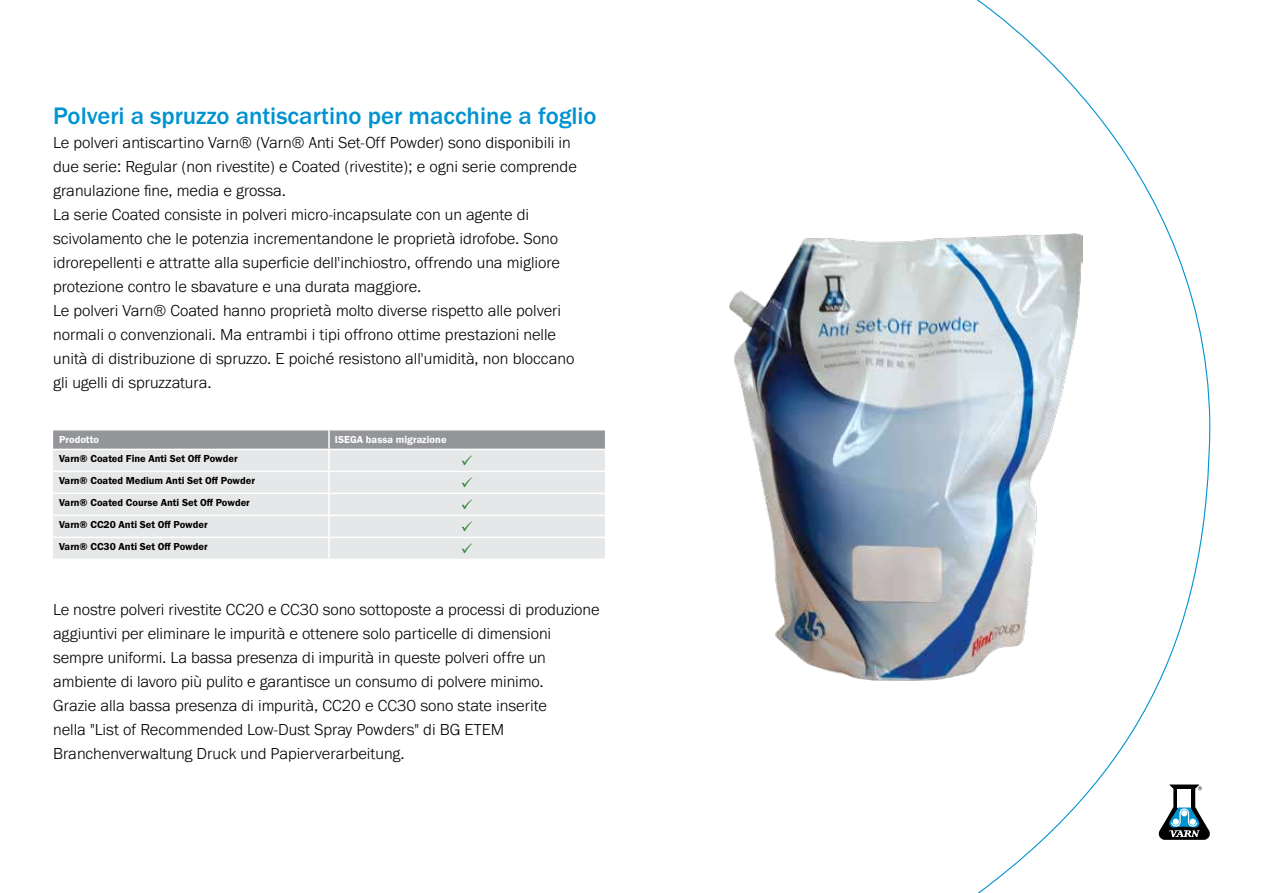
<style>
.page{position:relative;width:1263px;height:893px;background:#fff}
.page>*{position:absolute;margin:0;border:0;box-sizing:border-box;transform-origin:0 0}
.t1{font:500 24.75px "Franklin Gothic URW";color:#0093d0}
.t2{font:300 16.5px/24px "Franklin Gothic URW";color:#000}
.t3{font:10.5px/22px "Franklin Gothic URW Dem";color:#000}
.t4{font:10.5px "Franklin Gothic URW Dem";color:#fff}
</style>
<div class="page">
<svg style="left:976px;top:0;width:235px;height:893px"></svg>
<svg style="left:1159px;top:784px;width:51px;height:56px"></svg>
<img style="left:730px;top:234px;width:352px;height:446px">
<div style="left:53px;top:450px;width:552px;height:109px;background:#e6e7e8"></div>
<svg style="left:53px;top:430px;width:552px;height:19px;background:#98999c"></svg>
<hr style="left:328px;top:450px;width:2px;height:21px;background:#fff">
<hr style="left:53px;top:471px;width:276px;height:1px;background:#fff">
<hr style="left:329px;top:471px;width:276px;height:1px;background:#fff">
<hr style="left:328px;top:472px;width:2px;height:21px;background:#fff">
<hr style="left:53px;top:493px;width:276px;height:1px;background:#fff">
<hr style="left:329px;top:493px;width:276px;height:1px;background:#fff">
<hr style="left:328px;top:494px;width:2px;height:21px;background:#fff">
<hr style="left:53px;top:515px;width:276px;height:1px;background:#fff">
<hr style="left:329px;top:515px;width:276px;height:1px;background:#fff">
<hr style="left:328px;top:516px;width:2px;height:21px;background:#fff">
<hr style="left:53px;top:537px;width:276px;height:1px;background:#fff">
<hr style="left:329px;top:537px;width:276px;height:1px;background:#fff">
<hr style="left:328px;top:538px;width:2px;height:21px;background:#fff">
<svg style="left:462px;top:455px;width:10px;height:10px"></svg>
<svg style="left:462px;top:477px;width:10px;height:10px"></svg>
<svg style="left:462px;top:499px;width:10px;height:10px"></svg>
<svg style="left:462px;top:521px;width:10px;height:10px"></svg>
<svg style="left:462px;top:543px;width:10px;height:10px"></svg>
<h1 class="t1" style="left:53px;top:100px;width:545px">Polveri a spruzzo antiscartino per macchine a foglio</h1>
<p class="t2" style="left:53px;top:130px;width:525px">Le polveri antiscartino Varn® (Varn® Anti Set-Off Powder) sono disponibili in due serie: Regular (non rivestite) e Coated (rivestite); e ogni serie comprende granulazione fine, media e grossa.<br>La serie Coated consiste in polveri micro-incapsulate con un agente di scivolamento che le potenzia incrementandone le proprietà idrofobe. Sono idrorepellenti e attratte alla superficie dell'inchiostro, offrendo una migliore protezione contro le sbavature e una durata maggiore.<br>Le polveri Varn® Coated hanno proprietà molto diverse rispetto alle polveri normali o convenzionali. Ma entrambi i tipi offrono ottime prestazioni nelle unità di distribuzione di spruzzo. E poiché resistono all'umidità, non bloccano gli ugelli di spruzzatura.</p>
<p class="t4" style="left:59px;top:433px;width:41px">Prodotto</p>
<p class="t4" style="left:335px;top:433px;width:113px">ISEGA bassa migrazione</p>
<p class="t3" style="left:59px;top:448px;width:198px">Varn® Coated Fine Anti Set Off Powder Varn® Coated Medium Anti Set Off Powder Varn® Coated Course Anti Set Off Powder Varn® CC20 Anti Set Off Powder<br>Varn® CC30 Anti Set Off Powder</p>
<p class="t2" style="left:53px;top:597px;width:548px">Le nostre polveri rivestite CC20 e CC30 sono sottoposte a processi di produzione aggiuntivi per eliminare le impurità e ottenere solo particelle di dimensioni sempre uniformi. La bassa presenza di impurità in queste polveri offre un ambiente di lavoro più pulito e garantisce un consumo di polvere minimo.<br>Grazie alla bassa presenza di impurità, CC20 e CC30 sono state inserite<br>nella "List of Recommended Low-Dust Spray Powders" di BG ETEM Branchenverwaltung Druck und Papierverarbeitung.</p>
</div>
